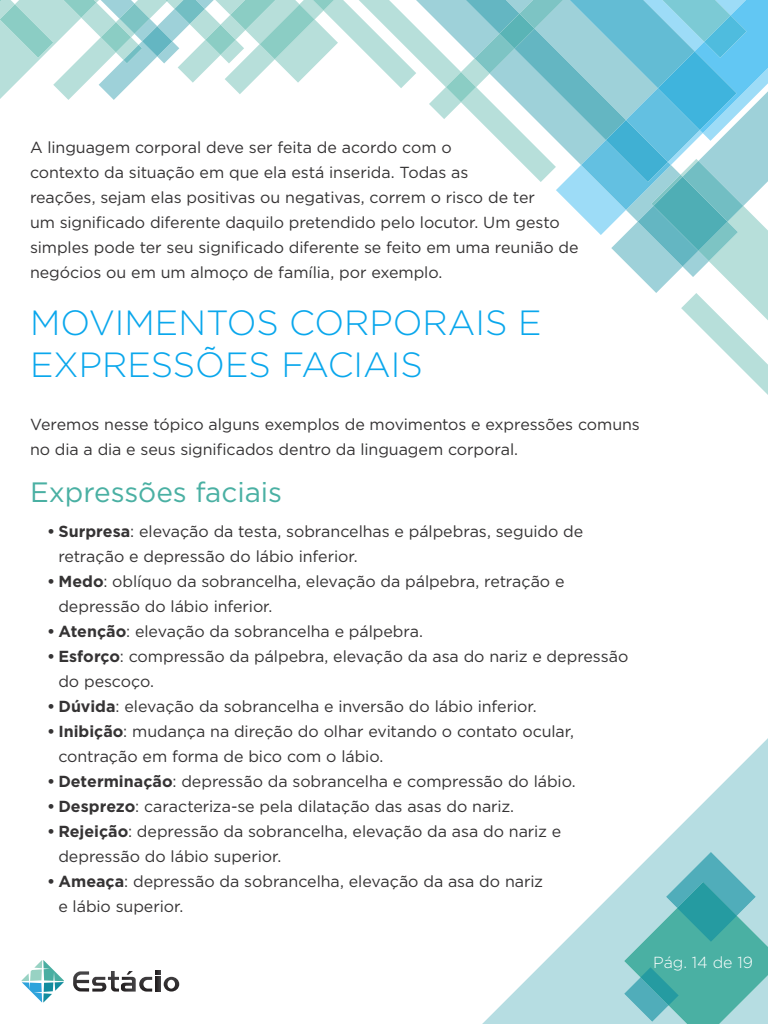
<style>
.page{position:relative;width:768px;height:1024px;background:#fff}
.page>*{position:absolute;margin:0;border:0;box-sizing:border-box;transform-origin:0 0}
.t1{font:300 35px/42px "Gotham";color:#0aa7ec}
.t2{font:28px "Gotham";color:#4ab0a3}
.t3{font:16px/25px "Gotham";letter-spacing:-.005em;color:#353334}
.t4{font:300 16px "Gotham";color:#fff}
.s1{font-weight:700}
</style>
<div class="page">
<svg style="left:482px;top:738px;width:286px;height:286px"></svg>
<svg style="left:624px;top:852px;width:144px;height:172px;background:#73bfbe"></svg>
<svg style="left:21px;top:960px;width:43px;height:43px"></svg>
<svg style="left:73px;top:971px;width:106px;height:21px"></svg>
<svg style="left:416px;top:0;width:13px;height:70px"></svg>
<svg style="left:429px;top:0;width:339px;height:395px"></svg>
<svg style="left:0;top:0;width:416px;height:100px"></svg>
<p class="t3" style="left:30px;top:134px;width:550px">A linguagem corporal deve ser feita de acordo com o<br>contexto da situação em que ela está inserida. Todas as<br>reações, sejam elas positivas ou negativas, correm o risco de ter<br>um significado diferente daquilo pretendido pelo locutor. Um gesto simples pode ter seu significado diferente se feito em uma reunião de negócios ou em um almoço de família, por exemplo.</p>
<h1 class="t1" style="left:30px;top:300px;width:513px">MOVIMENTOS CORPORAIS E<br>EXPRESSÕES FACIAIS</h1>
<p class="t3" style="left:30px;top:411px;width:611px">Veremos nesse tópico alguns exemplos de movimentos e expressões comuns no dia a dia e seus significados dentro da linguagem corporal.</p>
<h2 class="t2" style="left:30px;top:474px;width:254px">Expressões faciais</h2>
<p class="t3" style="left:58px;top:518px;width:526px;text-indent:-11px"><span class="s1">• Surpresa</span>: elevação da testa, sobrancelhas e pálpebras, seguido de retração e depressão do lábio inferior.</p>
<p class="t3" style="left:58px;top:568px;width:508px;text-indent:-11px"><span class="s1">• Medo</span>: oblíquo da sobrancelha, elevação da pálpebra, retração e depressão do lábio inferior.</p>
<p class="t3" style="left:47px;top:618px;width:378px"><span class="s1">• Atenção</span>: elevação da sobrancelha e pálpebra.</p>
<p class="t3" style="left:58px;top:643px;width:572px;text-indent:-11px"><span class="s1">• Esforço</span>: compressão da pálpebra, elevação da asa do nariz e depressão do pescoço.</p>
<p class="t3" style="left:47px;top:693px;width:491px"><span class="s1">• Dúvida</span>: elevação da sobrancelha e inversão do lábio inferior.</p>
<p class="t3" style="left:58px;top:718px;width:517px;text-indent:-11px"><span class="s1">• Inibição</span>: mudança na direção do olhar evitando o contato ocular, contração em forma de bico com o lábio.</p>
<p class="t3" style="left:47px;top:768px;width:530px"><span class="s1">• Determinação</span>: depressão da sobrancelha e compressão do lábio.</p>
<p class="t3" style="left:47px;top:793px;width:469px"><span class="s1">• Desprezo</span>: caracteriza-se pela dilatação das asas do nariz.</p>
<p class="t3" style="left:58px;top:818px;width:504px;text-indent:-11px"><span class="s1">• Rejeição</span>: depressão da sobrancelha, elevação da asa do nariz e depressão do lábio superior.</p>
<p class="t3" style="left:58px;top:868px;width:486px;text-indent:-11px"><span class="s1">• Ameaça</span>: depressão da sobrancelha, elevação da asa do nariz e lábio superior.</p>
<p class="t4" style="left:653px;top:952px;width:101px">Pág. 14 de 19</p>
</div>
